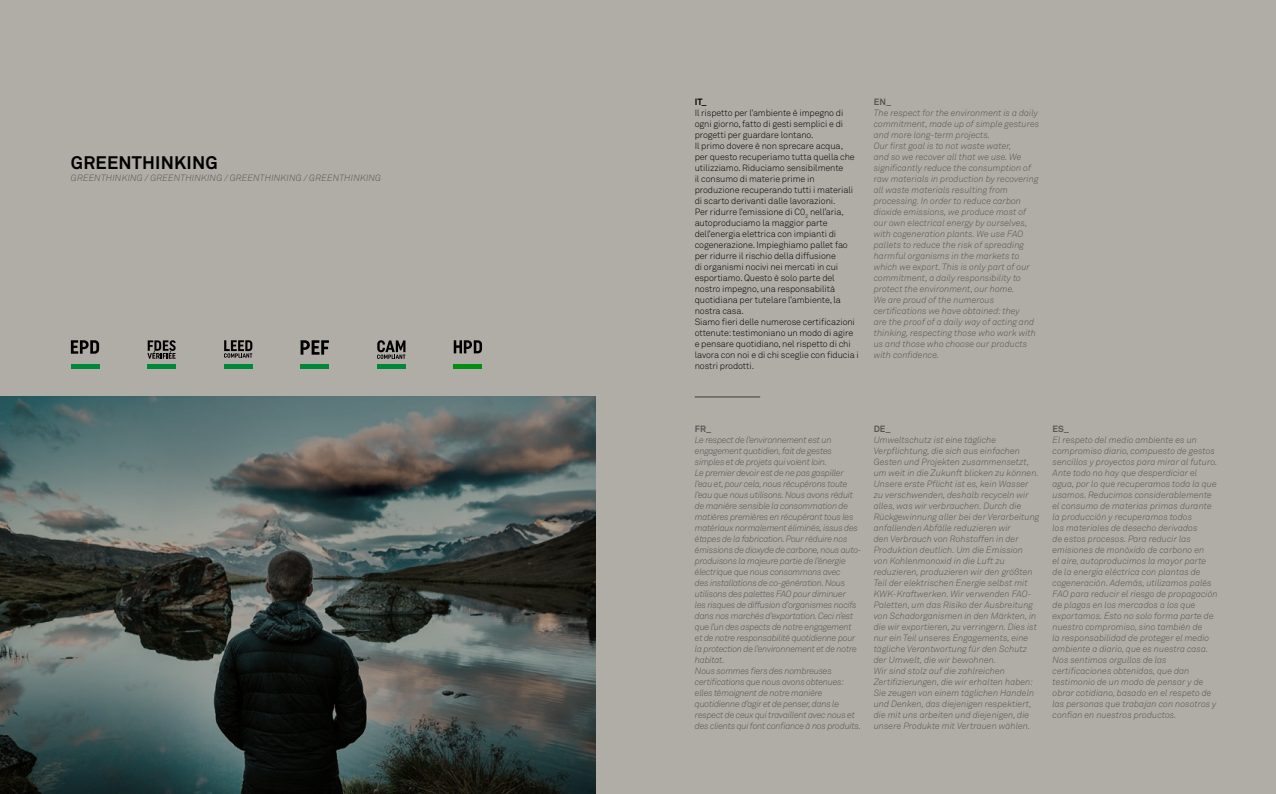
<style>
.page{position:relative;width:1276px;height:794px;background:#b0ada7}
.page>*{position:absolute;margin:0;border:0;box-sizing:border-box;transform-origin:0 0}
.t1{font:700 18px "Akkurat Std";letter-spacing:.01em;color:#000}
.t2{font:italic 300 9px/11px "Akkurat Std";color:#585654}
.t3{font:italic 300 9px/11px "Akkurat Std";letter-spacing:-.03em;color:#585654}
.t4{font:300 9px/11px "Akkurat Std";letter-spacing:-.01em;color:#000}
.t5{font:700 9px "Akkurat Std";color:#585654}
.t6{font:700 9px "Akkurat Std";color:#000}
</style>
<div class="page">
<hr style="left:694px;top:397px;width:66px;height:1px;background:#585654">
<svg style="left:71px;top:340px;width:28px;height:14px"></svg>
<div style="left:71px;top:364px;width:28px;height:5px;background:#008839"></div>
<svg style="left:147px;top:340px;width:29px;height:19px"></svg>
<div style="left:147px;top:364px;width:29px;height:5px;background:#008839"></div>
<svg style="left:224px;top:340px;width:28px;height:18px"></svg>
<div style="left:224px;top:364px;width:28px;height:5px;background:#008839"></div>
<svg style="left:300px;top:340px;width:29px;height:15px"></svg>
<div style="left:300px;top:364px;width:29px;height:5px;background:#008839"></div>
<div style="left:377px;top:364px;width:28px;height:5px;background:#008839"></div>
<svg style="left:377px;top:340px;width:28px;height:19px"></svg>
<svg style="left:0;top:397px;width:595px;height:397px;background:#495350"></svg>
<hr style="left:454px;top:364px;width:28px;height:4px;background:#008e13">
<svg style="left:454px;top:340px;width:28px;height:13px"></svg>
<p class="t1" style="left:71px;top:151px;width:148px">GREENTHINKING</p>
<p class="t2" style="left:71px;top:172px;width:312px">GREENTHINKING / GREENTHINKING / GREENTHINKING / GREENTHINKING</p>
<p class="t6" style="left:694px;top:96px;width:14px">IT_</p>
<p class="t4" style="left:694px;top:107px;width:150px;text-align:justify">Il rispetto per l’ambiente è impegno di ogni giorno, fatto di gesti semplici e di progetti per guardare lontano.</p>
<p class="t4" style="left:694px;top:140px;width:161px">Il primo dovere è non sprecare acqua, per questo recuperiamo tutta quella che utilizziamo. Riduciamo sensibilmente<br>il consumo di materie prime in produzione recuperando tutti i materiali di scarto derivanti dalle lavorazioni.<br>Per ridurre l’emissione di C0<sub>2</sub> nell’aria, autoproduciamo la maggior parte dell’energia elettrica con impianti di cogenerazione. Impieghiamo pallet fao per ridurre il rischio della diffusione<br>di organismi nocivi nei mercati in cui esportiamo. Questo è solo parte del nostro impegno, una responsabilità quotidiana per tutelare l’ambiente, la nostra casa.</p>
<p class="t4" style="left:694px;top:316px;width:166px">Siamo fieri delle numerose certificazioni ottenute: testimoniano un modo di agire e pensare quotidiano, nel rispetto di chi lavora con noi e di chi sceglie con fiducia i nostri prodotti.</p>
<p class="t5" style="left:873px;top:96px;width:19px">EN_</p>
<p class="t2" style="left:873px;top:107px;width:167px">The respect for the environment is a daily commitment, made up of simple gestures and more long-term projects.</p>
<p class="t2" style="left:873px;top:140px;width:166px">Our first goal is to not waste water,<br>and so we recover all that we use. We significantly reduce the consumption of raw materials in production by recovering all waste materials resulting from processing. In order to reduce carbon dioxide emissions, we produce most of our own electrical energy by ourselves, with cogeneration plants. We use FAO pallets to reduce the risk of spreading harmful organisms in the markets to which we export. This is only part of our commitment, a daily responsibility to protect the environment, our home.</p>
<p class="t2" style="left:873px;top:294px;width:164px">We are proud of the numerous certifications we have obtained: they<br>are the proof of a daily way of acting and thinking, respecting those who work with us and those who choose our products with confidence.</p>
<p class="t5" style="left:695px;top:423px;width:18px">FR_</p>
<p class="t2" style="left:695px;top:435px;width:138px;text-align:justify">Le respect de l’environnement est un engagement quotidien, fait de gestes simples et de projets qui voient loin.</p>
<p class="t3" style="left:695px;top:468px;width:168px">Le premier devoir est de ne pas gaspiller l’eau et, pour cela, nous récupérons toute l’eau que nous utilisons. Nous avons réduit de manière sensible la consommation de matières premières en récupérant tous les matériaux normalement éliminés, issus des étapes de la fabrication. Pour réduire nos émissions de dioxyde de carbone, nous auto&shy;produisons la majeure partie de l’énergie électrique que nous consommons avec<br>des installations de co-génération. Nous utilisons des palettes FAO pour diminuer<br>les risques de diffusion d’organismes nocifs dans nos marchés d’exportation. Ceci n’est que l’un des aspects de notre engagement<br>et de notre responsabilité quotidienne pour la protection de l’environnement et de notre habitat.</p>
<p class="t3" style="left:695px;top:666px;width:168px">Nous sommes fiers des nombreuses certifications que nous avons obtenues: elles témoignent de notre manière quotidienne d’agir et de penser, dans le respect de ceux qui travaillent avec nous et des clients qui font confiance à nos produits.</p>
<p class="t5" style="left:873px;top:423px;width:19px">DE_</p>
<p class="t2" style="left:873px;top:435px;width:167px">Umweltschutz ist eine tägliche Verpflichtung, die sich aus einfachen Gesten und Projekten zusammensetzt, um weit in die Zukunft blicken zu können.</p>
<p class="t2" style="left:873px;top:479px;width:167px">Unsere erste Pflicht ist es, kein Wasser zu verschwenden, deshalb recyceln wir alles, was wir verbrauchen. Durch die Rückgewinnung aller bei der Verarbeitung anfallenden Abfälle reduzieren wir<br>den Verbrauch von Rohstoffen in der Produktion deutlich. Um die Emission von Kohlenmonoxid in die Luft zu reduzieren, produzieren wir den größten Teil der elektrischen Energie selbst mit KWK-Kraftwerken. Wir verwenden FAO-Paletten, um das Risiko der Ausbreitung von Schadorganismen in den Märkten, in die wir exportieren, zu verringern. Dies ist nur ein Teil unseres Engagements, eine tägliche Verantwortung für den Schutz der Umwelt, die wir bewohnen.</p>
<p class="t2" style="left:873px;top:666px;width:162px">Wir sind stolz auf die zahlreichen Zertifizierungen, die wir erhalten haben:<br>Sie zeugen von einem täglichen Handeln und Denken, das diejenigen respektiert, die mit uns arbeiten und diejenigen, die unsere Produkte mit Vertrauen wählen.</p>
<p class="t5" style="left:1052px;top:423px;width:18px">ES_</p>
<p class="t2" style="left:1052px;top:435px;width:166px">El respeto del medio ambiente es un compromiso diario, compuesto de gestos sencillos y proyectos para mirar al futuro.</p>
<p class="t2" style="left:1052px;top:468px;width:167px">Ante todo no hay que desperdiciar el agua, por lo que recuperamos toda la que usamos. Reducimos considerablemente el consumo de materias primas durante la producción y recuperamos todos<br>los materiales de desecho derivados<br>de estos procesos. Para reducir las emisiones de monóxido de carbono en<br>el aire, autoproducimos la mayor parte de la energía eléctrica con plantas de cogeneración. Además, utilizamos palés FAO para reducir el riesgo de propagación de plagas en los mercados a los que exportamos. Esto no solo forma parte de nuestro compromiso, sino también de<br>la responsabilidad de proteger el medio ambiente a diario, que es nuestra casa.</p>
<p class="t2" style="left:1052px;top:655px;width:166px">Nos sentimos orgullos de las certificaciones obtenidas, que dan testimonio de un modo de pensar y de obrar cotidiano, basado en el respeto de las personas que trabajan con nosotros y confían en nuestros productos.</p>
</div>
